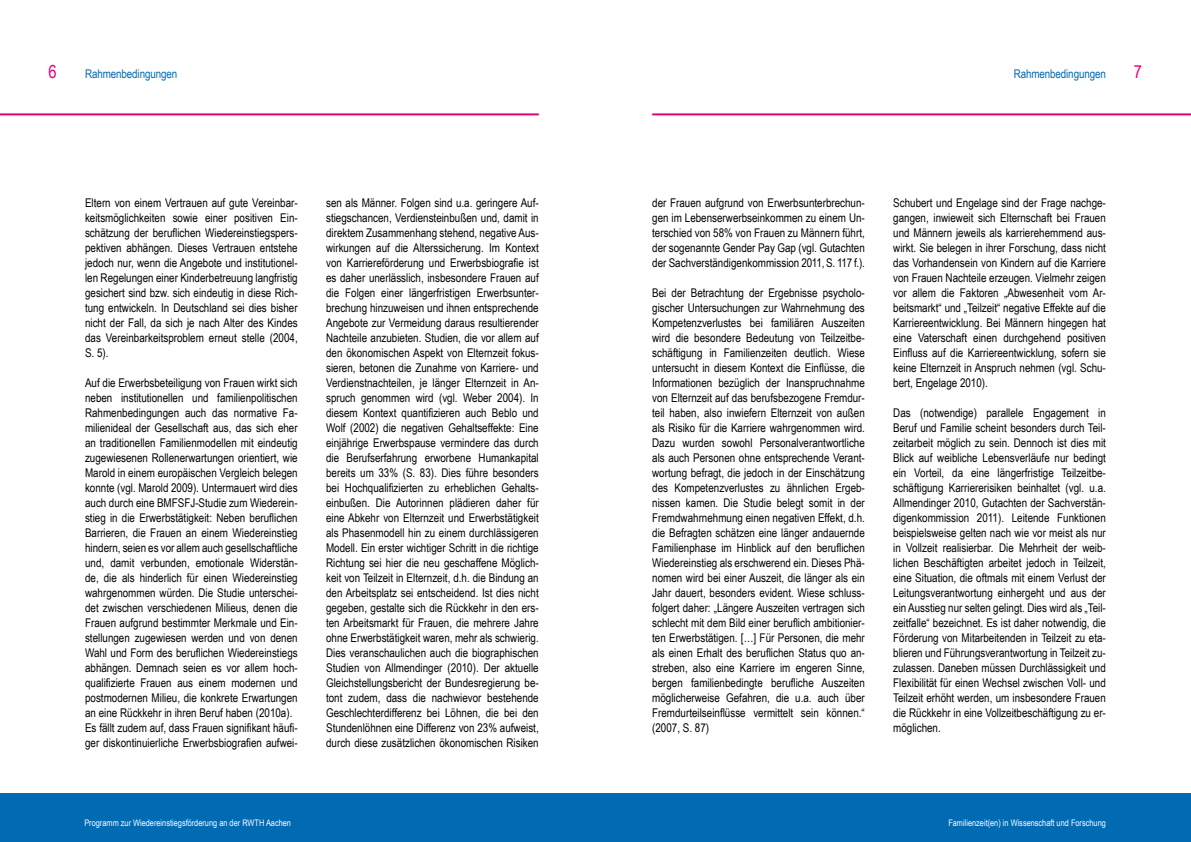
<style>
.page{position:relative;width:1191px;height:842px;background:#fff}
.page>*{position:absolute;margin:0;border:0;box-sizing:border-box;transform-origin:0 0}
.t1{font:18px "Arial Narrow";color:#e2007a}
.t2{font:12px/15px "Arial Narrow";color:#000;text-align:justify}
.t3{font:12px "Arial Narrow";letter-spacing:-.01em;color:#006ab3}
.t4{font:9px "Arial Narrow";color:#fff}
</style>
<div class="page">
<div style="left:0;top:794px;width:614px;height:48px;background:#006ab3"></div>
<hr style="left:0;top:113px;width:539px;height:2px;background:#e2007a">
<div style="left:580px;top:794px;width:611px;height:48px;background:#006ab3"></div>
<hr style="left:652px;top:113px;width:539px;height:2px;background:#e2007a">
<h1 class="t1" style="left:49px;top:59px;width:10px">6</h1>
<p class="t3" style="left:85px;top:65px;width:94px">Rahmenbedingungen</p>
<p class="t2" style="left:85px;top:195px;width:214px">Eltern von einem Vertrauen auf gute Vereinbar&shy;keitsmöglichkeiten sowie einer positiven Ein&shy;schätzung der beruflichen Wiedereinstiegspers&shy;pektiven abhängen. Dieses Vertrauen entstehe jedoch nur, wenn die Angebote und institutionel&shy;len Regelungen einer Kinderbetreuung langfristig gesichert sind bzw. sich eindeutig in diese Rich&shy;tung entwickeln. In Deutschland sei dies bisher nicht der Fall, da sich je nach Alter des Kindes das Vereinbarkeitsproblem erneut stelle (2004, S. 5).</p>
<p class="t2" style="left:85px;top:375px;width:214px;text-align:left">Auf die Erwerbsbeteiligung von Frauen wirkt sich neben institutionellen und familienpolitischen Rahmenbedingungen auch das normative Fa&shy;milienideal der Gesellschaft aus, das sich eher an traditionellen Familienmodellen mit eindeutig zugewiesenen Rollenerwartungen orientiert, wie Marold in einem europäischen Vergleich belegen konnte (vgl. Marold 2009). Untermauert wird dies auch durch eine BMFSFJ-Studie zum Wiederein&shy;stieg in die Erwerbstätigkeit: Neben beruflichen Barrieren, die Frauen an einem Wiedereinstieg hindern, seien es vor allem auch gesellschaftliche und, damit verbunden, emotionale Widerstän&shy;de, die als hinderlich für einen Wiedereinstieg wahrgenommen würden. Die Studie unterschei&shy;det zwischen verschiedenen Milieus, denen die Frauen aufgrund bestimmter Merkmale und Ein&shy;stellungen zugewiesen werden und von denen Wahl und Form des beruflichen Wiedereinstiegs abhängen. Demnach seien es vor allem hoch&shy;qualifizierte Frauen aus einem modernen und postmodernen Milieu, die konkrete Erwartungen an eine Rückkehr in ihren Beruf haben (2010a).<br>Es fällt zudem auf, dass Frauen signifikant häufi&shy;ger diskontinuierliche Erwerbsbiografien aufwei-</p>
<p class="t4" style="left:84px;top:816px;width:208px">Programm zur Wiedereinstiegsförderung an der RWTH Aachen</p>
<p class="t2" style="left:326px;top:195px;width:214px">sen als Männer. Folgen sind u.a. geringere Auf&shy;stiegschancen, Verdiensteinbußen und, damit in direktem Zusammenhang stehend, negative Aus&shy;wirkungen auf die Alterssicherung. Im Kontext von Karriereförderung und Erwerbsbiografie ist es daher unerlässlich, insbesondere Frauen auf die Folgen einer längerfristigen Erwerbsunter&shy;brechung hinzuweisen und ihnen entsprechende Angebote zur Vermeidung daraus resultierender Nachteile anzubieten. Studien, die vor allem auf den ökonomischen Aspekt von Elternzeit fokus&shy;sieren, betonen die Zunahme von Karriere- und Verdienstnachteilen, je länger Elternzeit in An&shy;spruch genommen wird (vgl. Weber 2004). In diesem Kontext quantifizieren auch Beblo und Wolf (2002) die negativen Gehaltseffekte: Eine einjährige Erwerbspause vermindere das durch die Berufserfahrung erworbene Humankapital bereits um 33% (S. 83). Dies führe besonders bei Hochqualifizierten zu erheblichen Gehalts&shy;einbußen. Die Autorinnen plädieren daher für eine Abkehr von Elternzeit und Erwerbstätigkeit als Phasenmodell hin zu einem durchlässigeren Modell. Ein erster wichtiger Schritt in die richtige Richtung sei hier die neu geschaffene Möglich&shy;keit von Teilzeit in Elternzeit, d.h. die Bindung an den Arbeitsplatz sei entscheidend. Ist dies nicht gegeben, gestalte sich die Rückkehr in den ers&shy;ten Arbeitsmarkt für Frauen, die mehrere Jahre ohne Erwerbstätigkeit waren, mehr als schwierig.<br>Dies veranschaulichen auch die biographischen Studien von Allmendinger (2010). Der aktuelle Gleichstellungsbericht der Bundesregierung be&shy;tont zudem, dass die nachwievor bestehende Geschlechterdifferenz bei Löhnen, die bei den Stundenlöhnen eine Differenz von 23% aufweist, durch diese zusätzlichen ökonomischen Risiken</p>
<p class="t3" style="left:1013px;top:65px;width:94px">Rahmenbedingungen</p>
<h1 class="t1" style="left:1133px;top:59px;width:10px">7</h1>
<p class="t2" style="left:652px;top:195px;width:214px">der Frauen aufgrund von Erwerbsunterbrechun&shy;gen im Lebenserwerbseinkommen zu einem Un&shy;terschied von 58% von Frauen zu Männern führt, der sogenannte Gender Pay Gap (vgl. Gutachten der Sachverständigenkommission 2011, S. 117 f.).</p>
<p class="t2" style="left:652px;top:285px;width:214px">Bei der Betrachtung der Ergebnisse psycholo&shy;gischer Untersuchungen zur Wahrnehmung des Kompetenzverlustes bei familiären Auszeiten wird die besondere Bedeutung von Teilzeitbe&shy;schäftigung in Familienzeiten deutlich. Wiese untersucht in diesem Kontext die Einflüsse, die Informationen bezüglich der Inanspruchnahme von Elternzeit auf das berufsbezogene Fremdur&shy;teil haben, also inwiefern Elternzeit von außen als Risiko für die Karriere wahrgenommen wird.<br>Dazu wurden sowohl Personalverantwortliche als auch Personen ohne entsprechende Verant&shy;wortung befragt, die jedoch in der Einschätzung des Kompetenzverlustes zu ähnlichen Ergeb&shy;nissen kamen. Die Studie belegt somit in der Fremdwahrnehmung einen negativen Effekt, d.h. die Befragten schätzen eine länger andauernde Familienphase im Hinblick auf den beruflichen Wiedereinstieg als erschwerend ein. Dieses Phä&shy;nomen wird bei einer Auszeit, die länger als ein Jahr dauert, besonders evident. Wiese schluss&shy;folgert daher: „Längere Auszeiten vertragen sich schlecht mit dem Bild einer beruflich ambitionier&shy;ten Erwerbstätigen. […] Für Personen, die mehr als einen Erhalt des beruflichen Status quo an&shy;streben, also eine Karriere im engeren Sinne, bergen familienbedingte berufliche Auszeiten möglicherweise Gefahren, die u.a. auch über Fremdurteilseinflüsse vermittelt sein können.“ (2007, S. 87)</p>
<p class="t2" style="left:893px;top:195px;width:214px">Schubert und Engelage sind der Frage nachge&shy;gangen, inwieweit sich Elternschaft bei Frauen und Männern jeweils als karrierehemmend aus&shy;wirkt. Sie belegen in ihrer Forschung, dass nicht das Vorhandensein von Kindern auf die Karriere von Frauen Nachteile erzeugen. Vielmehr zeigen vor allem die Faktoren „Abwesenheit vom Ar&shy;beitsmarkt“ und „Teilzeit“ negative Effekte auf die Karriereentwicklung. Bei Männern hingegen hat eine Vaterschaft einen durchgehend positiven Einfluss auf die Karriereentwicklung, sofern sie keine Elternzeit in Anspruch nehmen (vgl. Schu&shy;bert, Engelage 2010).</p>
<p class="t2" style="left:893px;top:405px;width:214px">Das (notwendige) parallele Engagement in Beruf und Familie scheint besonders durch Teil&shy;zeitarbeit möglich zu sein. Dennoch ist dies mit Blick auf weibliche Lebensverläufe nur bedingt ein Vorteil, da eine längerfristige Teilzeitbe&shy;schäftigung Karriererisiken beinhaltet (vgl. u.a.<br>Allmendinger 2010, Gutachten der Sachverstän&shy;digenkommission 2011). Leitende Funktionen beispielsweise gelten nach wie vor meist als nur in Vollzeit realisierbar. Die Mehrheit der weib&shy;lichen Beschäftigten arbeitet jedoch in Teilzeit, eine Situation, die oftmals mit einem Verlust der Leitungsverantwortung einhergeht und aus der ein Ausstieg nur selten gelingt. Dies wird als „Teil&shy;zeitfalle“ bezeichnet. Es ist daher notwendig, die Förderung von Mitarbeitenden in Teilzeit zu eta&shy;blieren und Führungsverantwortung in Teilzeit zu&shy;zulassen. Daneben müssen Durchlässigkeit und Flexibilität für einen Wechsel zwischen Voll- und Teilzeit erhöht werden, um insbesondere Frauen die Rückkehr in eine Vollzeitbeschäftigung zu er&shy;möglichen.</p>
<p class="t4" style="left:948px;top:816px;width:159px">Familienzeit(en) in Wissenschaft und Forschung</p>
</div>
